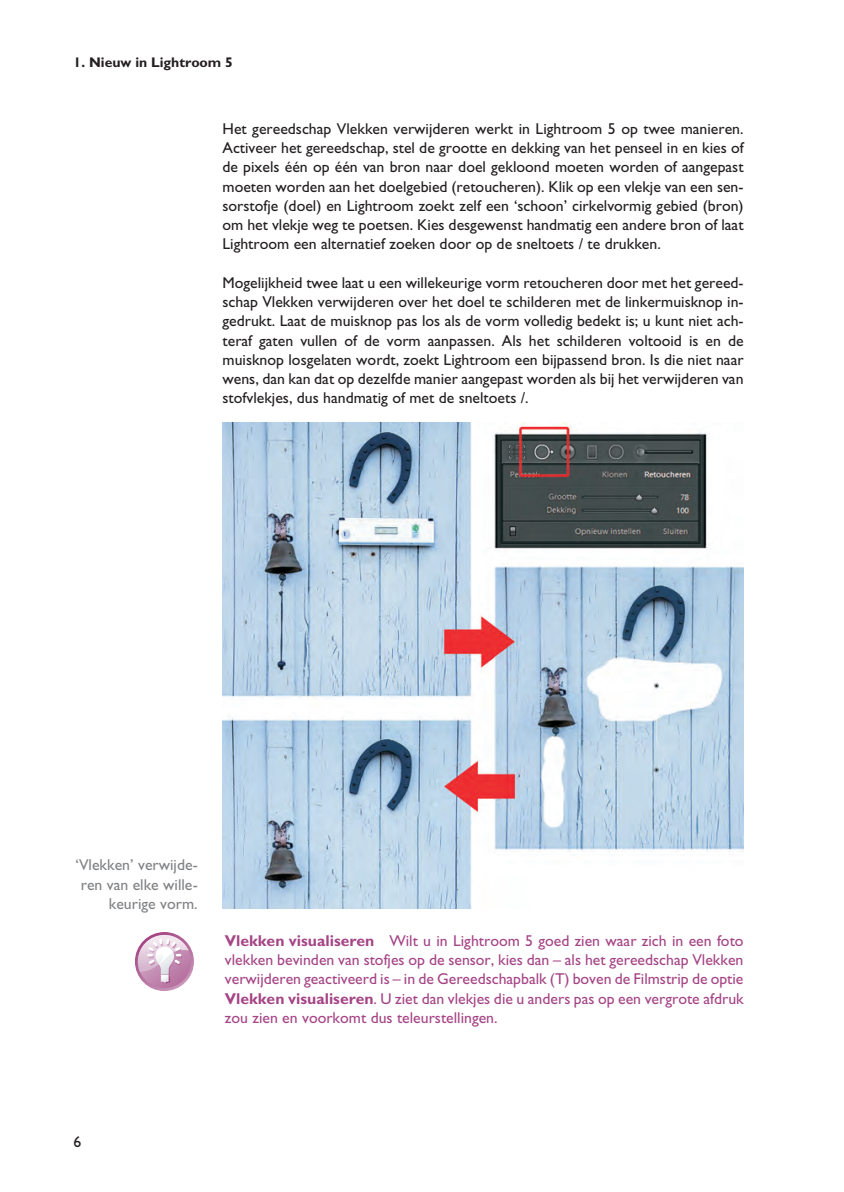
<style>
.page{position:relative;width:844px;height:1192px;background:#fff}
.page>*{position:absolute;margin:0;border:0;box-sizing:border-box;transform-origin:0 0}
.t1{font:15.75px/19.2px "Gill Sans";color:#231f20;text-align:justify}
.t2{font:15.75px/19.2px "Gill Sans";color:#a54586;text-align:justify}
.t3{font:15.75px/19.2px "Gill Sans";color:#808285;text-align:right}
.t4{font:700 14px "Gill Sans";color:#231f20}
.s1{font-weight:700}
</style>
<div class="page">
<img style="left:222px;top:422px;width:521px;height:486px">
<svg style="left:135px;top:932px;width:59px;height:59px"></svg>
<div style="left:138px;top:934px;width:53px;height:54px;background:#ba7aa6;border-radius:50%"></div>
<svg style="left:138px;top:934px;width:51px;height:49px"></svg>
<p class="t4" style="left:74px;top:58px;width:161px">1. Nieuw in Lightroom 5</p>
<p class="t1" style="left:222px;top:121px;width:522px">Het gereedschap Vlekken verwijderen werkt in Lightroom 5 op twee manieren.<br>Activeer het gereedschap, stel de grootte en dekking van het penseel in en kies of de pixels één op één van bron naar doel gekloond moeten worden of aangepast moeten worden aan het doelgebied (retoucheren). Klik op een vlekje van een sen&shy;sorstofje (doel) en Lightroom zoekt zelf een ‘schoon’ cirkelvormig gebied (bron) om het vlekje weg te poetsen. Kies desgewenst handmatig een andere bron of laat Lightroom een alternatief zoeken door op de sneltoets / te drukken.</p>
<p class="t1" style="left:222px;top:275px;width:522px">Mogelijkheid twee laat u een willekeurige vorm retoucheren door met het gereed&shy;schap Vlekken verwijderen over het doel te schilderen met de linkermuisknop in&shy;gedrukt. Laat de muisknop pas los als de vorm volledig bedekt is; u kunt niet ach&shy;teraf gaten vullen of de vorm aanpassen. Als het schilderen voltooid is en de muisknop losgelaten wordt, zoekt Lightroom een bijpassend bron. Is die niet naar wens, dan kan dat op dezelfde manier aangepast worden als bij het verwijderen van stofvlekjes, dus handmatig of met de sneltoets /.</p>
<p class="t3" style="left:76px;top:857px;width:124px">‘Vlekken’ verwijde&shy;ren van elke wille&shy;keurige vorm.</p>
<p class="t2" style="left:225px;top:932px;width:520px"><span class="s1">Vlekken visualiseren</span> Wilt u in Lightroom 5 goed zien waar zich in een foto vlekken bevinden van stofjes op de sensor, kies dan – als het gereedschap Vlekken verwijderen geactiveerd is – in de Gereedschapbalk (T) boven de Filmstrip de optie <span class="s1">Vlekken visualiseren</span>. U ziet dan vlekjes die u anders pas op een vergrote afdruk zou zien en voorkomt dus teleurstellingen.</p>
<p class="t1" style="left:74px;top:1133px;width:9px">6</p>
</div>
